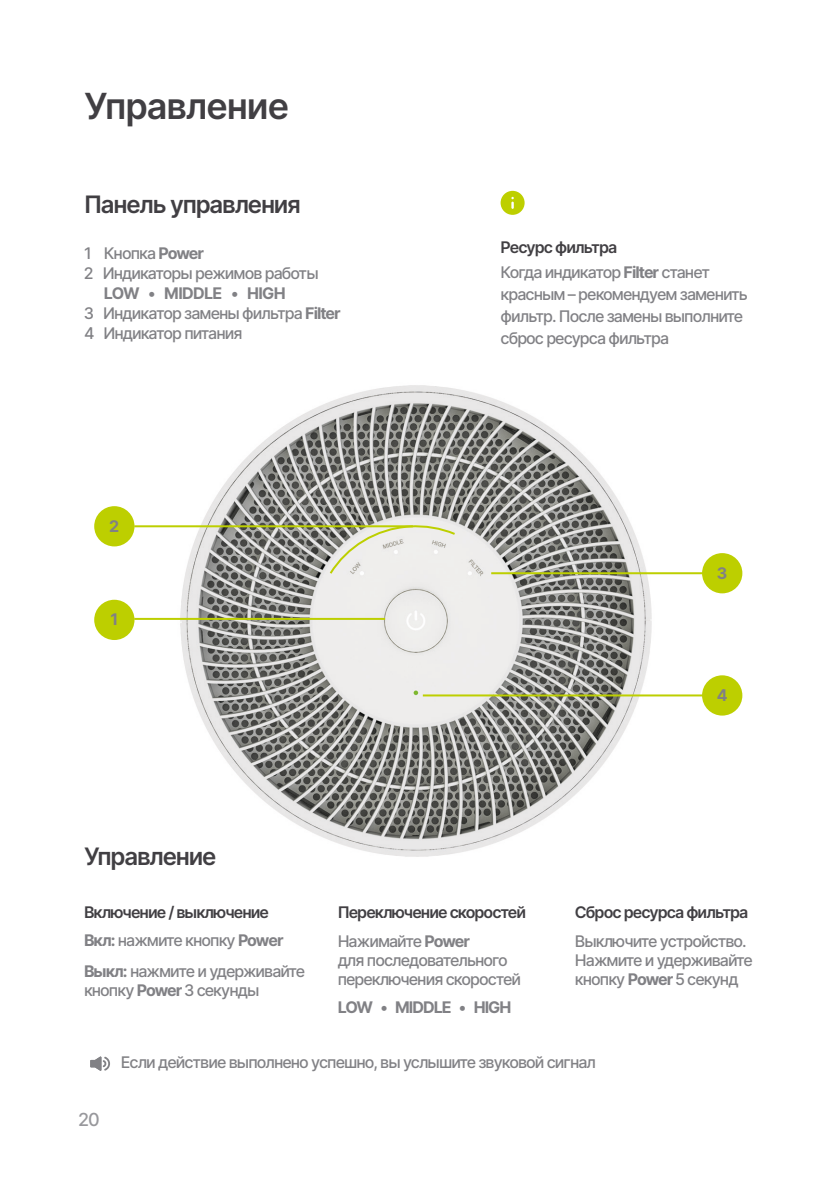
<style>
.page{position:relative;width:840px;height:1191px;background:#fff}
.page>*{position:absolute;margin:0;border:0;box-sizing:border-box;transform-origin:0 0}
.Big_Head{font:600 36px "Inter";letter-spacing:-.03em;color:#413f43}
.head{font:600 24px "Inter";letter-spacing:-.05em;color:#413f43}
.t1{font:500 18px "Inter";color:#98989c}
.Text{font:500 16px/19.2px "Inter";letter-spacing:-.06em;color:#818185}
.Text-2{font:600 16px "Inter";letter-spacing:-.06em;color:#413f43}
.Text-3{font:700 16px "Inter";letter-spacing:-.06em;color:#818185}
.s1{font-weight:700}
</style>
<div class="page">
<img style="left:131px;top:385px;width:568px;height:472px">
<svg style="left:90px;top:1056px;width:20px;height:14px"></svg>
<hr style="left:134px;top:525px;width:278px;height:2px;background:#bdcf00">
<hr style="left:134px;top:618px;width:251px;height:2px;background:#bdcf00">
<hr style="left:491px;top:572px;width:225px;height:2px;background:#bdcf00">
<hr style="left:422px;top:694px;width:288px;height:2px;background:#bdcf00">
<div style="left:94px;top:506px;width:40px;height:40px;background:#bdcf00;border-radius:50%"></div>
<div style="left:701px;top:553px;width:41px;height:40px;background:#bdcf00;border-radius:50%"></div>
<div style="left:701px;top:675px;width:41px;height:40px;background:#bdcf00;border-radius:50%"></div>
<div style="left:94px;top:600px;width:40px;height:40px;background:#bdcf00;border-radius:50%"></div>
<div style="left:500px;top:191px;width:24px;height:24px;background:#bdcf00;border-radius:50%"></div>
<svg style="left:511px;top:197px;width:2px;height:12px"></svg>
<svg style="left:327px;top:523px;width:130px;height:53px;background:#e0e0d1"></svg>
<p class="Big_Head" style="left:84px;top:80px;width:206px">Управление</p>
<p class="head" style="left:84px;top:187px;width:218px">Панель управления</p>
<p class="Text" style="left:84px;top:243px;width:236px;line-height:20px">1 Кнопка <span class="s1">Power<br></span>2 Индикаторы режимов работы</p>
<p class="Text" style="left:84px;top:283px;width:258px;line-height:20px;text-indent:20px"><span class="s1">LOW • MIDDLE • HIGH<br></span>3 Индикатор замены фильтра <span class="s1">Filter<br></span>4 Индикатор питания</p>
<p class="Text-3" style="left:109px;top:514px;width:12px">2</p>
<p class="Text-3" style="left:110px;top:607px;width:9px">1</p>
<p class="head" style="left:84px;top:838px;width:134px">Управление</p>
<p class="Text-2" style="left:500px;top:235px;width:118px">Ресурс фильтра</p>
<p class="Text" style="left:500px;top:261px;width:249px;line-height:22px">Когда индикатор <span class="s1">Filter</span> станет красным – рекомендуем заменить фильтр. После замены выполните сброс ресурса фильтра</p>
<p class="Text-3" style="left:716px;top:561px;width:12px">3</p>
<p class="Text-3" style="left:716px;top:683px;width:12px">4</p>
<p class="Text-2" style="left:84px;top:901px;width:186px">Включение / выключение</p>
<p class="Text-2" style="left:337px;top:901px;width:190px">Переключение скоростей</p>
<p class="Text-2" style="left:574px;top:901px;width:175px">Сброс ресурса фильтра</p>
<p class="Text" style="left:84px;top:929px;width:201px"><span class="s1">Вкл:</span> нажмите кнопку <span class="s1">Power</span></p>
<p class="Text" style="left:84px;top:961px;width:223px"><span class="s1">Выкл:</span> нажмите и удерживайте кнопку <span class="s1">Power</span> 3 секунды</p>
<p class="Text" style="left:337px;top:931px;width:185px">Нажимайте <span class="s1">Power<br></span>для последовательного переключения скоростей</p>
<p class="Text-3" style="left:337px;top:995px;width:175px">LOW • MIDDLE • HIGH</p>
<p class="Text" style="left:574px;top:931px;width:179px">Выключите устройство.<br>Нажмите и удерживайте кнопку <span class="s1">Power</span> 5 секунд</p>
<p class="t1" style="left:78px;top:1106px;width:23px">20</p>
<p class="Text" style="left:121px;top:1052px;width:476px">Если действие выполнено успешно, вы услышите звуковой сигнал</p>
</div>
